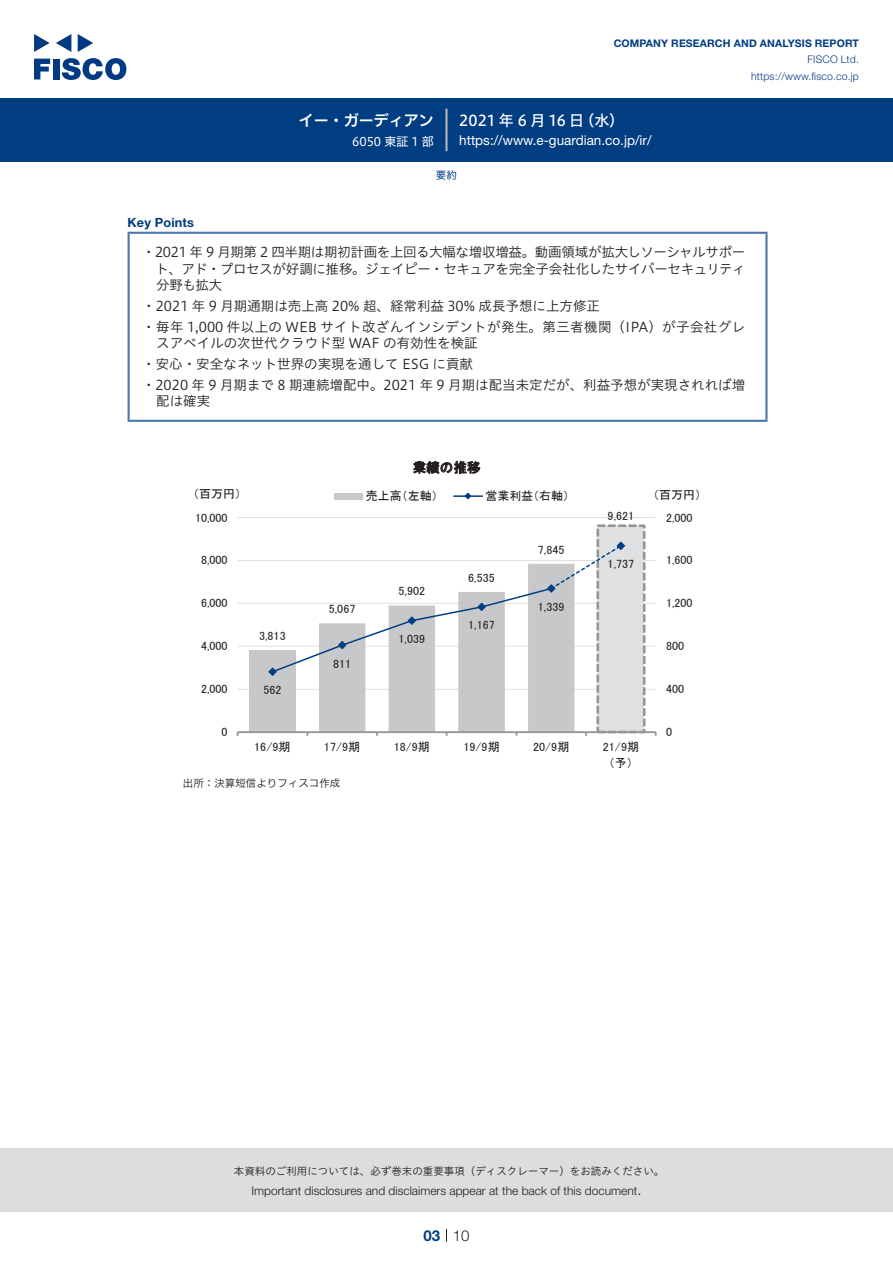
<style>
.page{position:relative;width:893px;height:1263px;background:#fff}
.page>*{position:absolute;margin:0;border:0;box-sizing:border-box;transform-origin:0 0}
.t1{font:15px "Hiragino UD Sans F Std N W5";color:#fff}
.t2{font:15px "Hiragino UD Sans F Std N W6";color:#fff}
.t3{font:300 15px "Helvetica Neue LT Std";color:#231f20}
.t4{font:700 15px "Helvetica Neue LT Std";color:#003d81}
.t5{font:13.5px/20.7px "Hiragino UD Sans Std W3";color:#231f20}
.t6{font:13.5px "Helvetica Neue LT Std";color:#fff}
.t7{font:13.35px "MS P Gothic";letter-spacing:.015em;color:#231f20}
.t8{font:700 12.75px "Helvetica Neue LT Std";letter-spacing:.015em;color:#003d81}
.t9{font:12px "MS P Gothic";letter-spacing:.005em;color:#231f20}
.t10{font:300 12px "Helvetica Neue LT Std";color:#231f20}
.t11{font:12px "Hiragino UD Sans F Std N W4";color:#fff}
.t12{font:10.5px "Hiragino UD Sans Std W3";color:#231f20}
.t13{font:700 10.5px "Helvetica Neue LT Std";letter-spacing:.015em;color:#003d81}
.t14{font:300 10.5px/16.5px "Helvetica Neue LT Std";letter-spacing:.015em;color:#003d81;text-align:right}
.t15{font:10.5px "Hiragino UD Sans F Std N W3";color:#231f20}
.t16{font:10.5px "Hiragino UD Sans F Std N W4";color:#003d81}
</style>
<div class="page">
<div style="left:0;top:1148px;width:893px;height:64px;background:#ddd"></div>
<svg style="left:34px;top:59px;width:16px;height:20px"></svg>
<div style="left:53px;top:59px;width:6px;height:20px;background:#003a83"></div>
<svg style="left:62px;top:58px;width:64px;height:22px"></svg>
<svg style="left:34px;top:34px;width:16px;height:18px"></svg>
<svg style="left:78px;top:34px;width:15px;height:18px"></svg>
<svg style="left:56px;top:34px;width:15px;height:18px"></svg>
<div style="left:0;top:98px;width:893px;height:64px;background:#003d81"></div>
<hr style="left:445px;top:109px;width:3px;height:42px;background:#b5b5b6">
<svg style="left:446px;top:1229px;width:1px;height:13px"></svg>
<hr style="left:128px;top:234px;width:2px;height:186px;background:#4d77a7">
<hr style="left:128px;top:232px;width:639px;height:2px;background:#4d77a7">
<hr style="left:765px;top:234px;width:2px;height:186px;background:#4d77a7">
<hr style="left:128px;top:420px;width:639px;height:2px;background:#4d77a7">
<hr style="left:238px;top:689px;width:418px;height:1px;background:#dfe0e2">
<hr style="left:238px;top:646px;width:418px;height:1px;background:#dfe0e2">
<hr style="left:238px;top:603px;width:418px;height:1px;background:#dfe0e2">
<hr style="left:238px;top:560px;width:418px;height:1px;background:#dfe0e2">
<hr style="left:238px;top:517px;width:418px;height:1px;background:#dfe0e2">
<div style="left:249px;top:650px;width:47px;height:82px;background:#c7c8ca"></div>
<div style="left:598px;top:526px;width:46px;height:206px;background:#dfe0e2"></div>
<div style="left:596px;top:524px;width:49px;height:209px;border:3px dashed #939598"></div>
<hr style="left:238px;top:731px;width:418px;height:2px;background:#939598">
<svg style="left:268px;top:541px;width:358px;height:195px"></svg>
<div style="left:334px;top:493px;width:29px;height:6px;background:#c7c8ca"></div>
<hr style="left:454px;top:495px;width:28px;height:2px;background:#003d81">
<svg style="left:464px;top:492px;width:8px;height:8px"></svg>
<p class="t2" style="left:299px;top:109px;width:137px">イー・ガーディアン</p>
<p class="t11" style="left:352px;top:132px;width:83px">6050 東証 1 部</p>
<p class="t13" style="left:614px;top:37px;width:247px">COMPANY RESEARCH AND ANALYSIS REPORT</p>
<p class="t14" style="left:751px;top:51px;width:109px">FISCO Ltd. https://www.fisco.co j p.</p>
<p class="t1" style="left:579px;top:109px;width:46px">（水(</p>
<p class="t1" style="left:459px;top:109px;width:127px">2021 年 6 月 16 日</p>
<p class="t6" style="left:459px;top:132px;width:194px">https://www -e. guardian. c o j p. /i r/</p>
<p class="t16" style="left:436px;top:167px;width:22px">要約</p>
<p class="t8" style="left:128px;top:215px;width:68px">Key Points</p>
<p class="t5" style="left:156px;top:243px;width:592px;line-height:16.5px;text-align:justify;text-indent:-13px">・2021 年 9 月期第 2 四半期は期初計画を上回る大幅な増収増益。動画領域が拡大しソーシャルサポート、アド・プロセスが好調に推移。ジェイピー・セキュアを完全子会社化したサイバーセキュリティ分野も拡大</p>
<p class="t5" style="left:142px;top:295px;width:604px">・2021 年 9 月期通期は売上高 20% 超、経常利益 30% 成長予想に上方修正<br>・毎年 1,000 件以上の WEB サイト改ざんインシデントが発生。第三者機関（IPA）が子会社グレ</p>
<p class="t5" style="left:142px;top:332px;width:604px;text-indent:14px">スアベイルの次世代クラウド型 WAF の有効性を検証<br>・安心・安全なネット世界の実現を通して ESG に貢献<br>・2020 年 9 月期まで 8 期連続増配中。2021 年 9 月期は配当未定だが、利益予想が実現されれば増</p>
<p class="t5" style="left:156px;top:390px;width:55px">配は確実</p>
<p class="t9" style="left:193px;top:487px;width:49px">（百万円）</p>
<p class="t9" style="left:195px;top:511px;width:34px">10,000</p>
<p class="t9" style="left:201px;top:554px;width:28px">8,000</p>
<p class="t9" style="left:201px;top:597px;width:28px">6,000</p>
<p class="t9" style="left:201px;top:640px;width:28px">4,000</p>
<p class="t9" style="left:201px;top:683px;width:28px">2,000</p>
<p class="t9" style="left:221px;top:726px;width:7px">0</p>
<p class="t9" style="left:259px;top:630px;width:28px">3,813</p>
<p class="t9" style="left:263px;top:684px;width:20px">562</p>
<p class="t9" style="left:254px;top:741px;width:38px">16/9期</p>
<p class="t7" style="left:413px;top:461px;width:69px">業績の推移</p>
<p class="t9" style="left:366px;top:490px;width:73px">売上高（左軸）</p>
<p class="t9" style="left:329px;top:603px;width:28px">5,067</p>
<p class="t9" style="left:333px;top:657px;width:20px">811</p>
<p class="t9" style="left:398px;top:585px;width:28px">5,902</p>
<p class="t9" style="left:398px;top:633px;width:28px">1,039</p>
<p class="t9" style="left:485px;top:490px;width:85px">営業利益（右軸(</p>
<p class="t9" style="left:468px;top:571px;width:28px">6,535</p>
<p class="t9" style="left:468px;top:619px;width:28px">1,167</p>
<p class="t9" style="left:538px;top:543px;width:28px">7,845</p>
<p class="t9" style="left:538px;top:601px;width:28px">1,339</p>
<p class="t9" style="left:324px;top:741px;width:38px">17/9期</p>
<p class="t9" style="left:394px;top:741px;width:38px">18/9期</p>
<p class="t9" style="left:463px;top:741px;width:38px">19/9期</p>
<p class="t9" style="left:533px;top:741px;width:38px">20/9期</p>
<p class="t15" style="left:183px;top:775px;width:159px">出所：決算短信よりフィスコ作成</p>
<p class="t9" style="left:608px;top:510px;width:28px">9,621</p>
<p class="t9" style="left:608px;top:558px;width:28px">1,737</p>
<p class="t9" style="left:603px;top:741px;width:38px">21/9期</p>
<p class="t9" style="left:609px;top:756px;width:25px">予（ (</p>
<p class="t9" style="left:653px;top:489px;width:49px">（百万円(</p>
<p class="t9" style="left:666px;top:511px;width:28px">2,000</p>
<p class="t9" style="left:666px;top:554px;width:28px">1,600</p>
<p class="t9" style="left:666px;top:597px;width:28px">1,200</p>
<p class="t9" style="left:666px;top:640px;width:19px">800</p>
<p class="t9" style="left:666px;top:683px;width:19px">400</p>
<p class="t9" style="left:666px;top:726px;width:7px">0</p>
<p class="t12" style="left:234px;top:1163px;width:432px">本資料のご利用については、必ず巻末の重要事項（ディスクレーマー）をお読みください。</p>
<p class="t3" style="left:637px;top:1180px;width:6px">.</p>
<p class="t10" style="left:251px;top:1183px;width:387px">Important disclosures and disclaimers appear at the back of this document</p>
<p class="t4" style="left:423px;top:1226px;width:18px">03</p>
<p class="t3" style="left:453px;top:1226px;width:18px">10</p>
</div>
